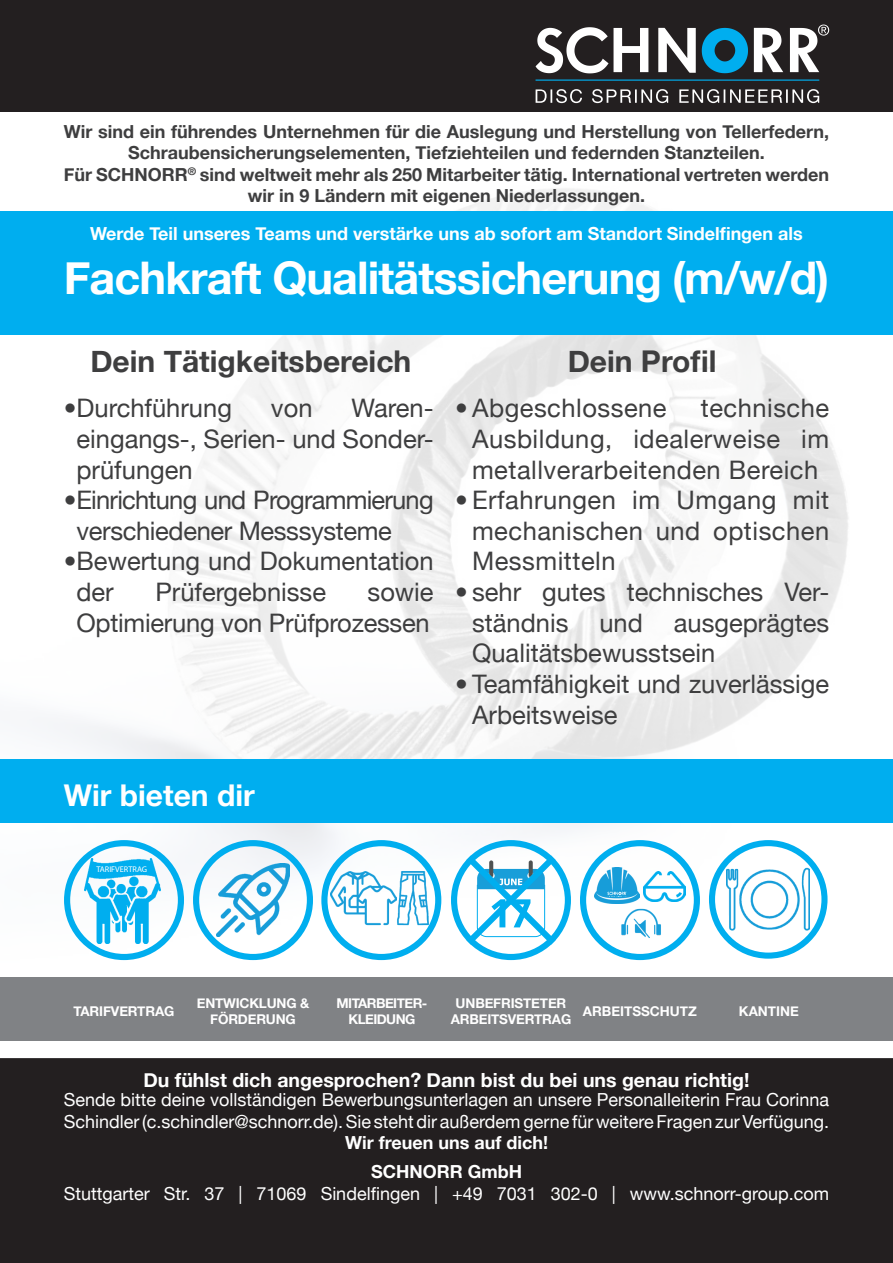
<style>
.page{position:relative;width:893px;height:1263px;background:#fff}
.page>*{position:absolute;margin:0;border:0;box-sizing:border-box;transform-origin:0 0}
.t1{font:700 45px "Helvetica Neue";letter-spacing:-.02em;color:#fff}
.t2{font:700 30px "Helvetica Neue";color:#3e3e3f}
.t3{font:700 30px "Helvetica Neue";color:#fff}
.t4{font:25.5px/30.6px "Helvetica Neue";color:#3e3e3f;text-align:justify}
.t5{font:25.5px/30.6px "Helvetica Neue";letter-spacing:-.03em;color:#3e3e3f}
.t6{font:25.5px "Helvetica Neue";letter-spacing:.02em;color:#3e3e3f}
.t7{font:700 19.5px "Helvetica Neue";color:#fff}
.t8{font:700 18px/21.6px "Helvetica Neue";color:#3e3e3f;text-align:center}
.t9{font:18px/21.6px "Helvetica Neue";color:#fff}
.t10{font:700 18px/28.8px "Helvetica Neue";color:#fff;text-align:center}
.t11{font:700 13.5px/16.2px "Helvetica Neue";letter-spacing:-.01em;color:#fff;text-align:center}
.t12{font:700 13.5px/16.2px "Helvetica Neue";letter-spacing:-.04em;color:#fff;text-align:center}
.t13{font:8.25px "Myriad Pro";color:#fff}
</style>
<div class="page">
<div style="left:0;top:1058px;width:893px;height:205px;background:#231f20"></div>
<img style="left:47px;top:188px;width:801px;height:773px">
<div style="left:0;top:759px;width:893px;height:64px;background:#00aeef"></div>
<div style="left:0;top:211px;width:893px;height:124px;background:#00aeef"></div>
<div style="left:0;top:0;width:893px;height:112px;background:#231f20"></div>
<hr style="left:536px;top:80px;width:283px;height:1px;background:#00aeef">
<svg style="left:536px;top:25px;width:293px;height:48px"></svg>
<svg style="left:536px;top:89px;width:283px;height:14px"></svg>
<div style="left:0;top:977px;width:893px;height:64px;background:#808285"></div>
<div style="left:64px;top:840px;width:120px;height:120px;border:6px solid #00aeef;border-radius:50%"></div>
<img style="left:81px;top:859px;width:84px;height:84px">
<div style="left:193px;top:840px;width:120px;height:120px;border:6px solid #00aeef;border-radius:50%"></div>
<img style="left:216px;top:863px;width:74px;height:74px">
<div style="left:709px;top:840px;width:118px;height:119px;border:6px solid #00aeef;border-radius:50%"></div>
<img style="left:727px;top:858px;width:83px;height:83px">
<div style="left:451px;top:840px;width:120px;height:120px;border:6px solid #00aeef;border-radius:50%"></div>
<svg style="left:460px;top:849px;width:102px;height:102px"></svg>
<div style="left:580px;top:840px;width:120px;height:120px;border:6px solid #00aeef;border-radius:50%"></div>
<img style="left:644px;top:871px;width:41px;height:30px">
<img style="left:594px;top:867px;width:46px;height:36px">
<img style="left:620px;top:905px;width:42px;height:42px">
<div style="left:322px;top:840px;width:119px;height:120px;border:6px solid #00aeef;border-radius:50%"></div>
<img style="left:330px;top:865px;width:49px;height:66px">
<img style="left:379px;top:865px;width:63px;height:67px">
<p class="t8" style="left:64px;top:120px;width:767px">Wir sind ein führendes Unternehmen für die Auslegung und Herstellung von Tellerfedern, Schraubensicherungselementen, Tiefziehteilen und federnden Stanzteilen.<br>Für SCHNORR<sup>®</sup> sind weltweit mehr als 250 Mitarbeiter tätig. International vertreten werden wir in 9 Ländern mit eigenen Niederlassungen.</p>
<p class="t10" style="left:90px;top:219px;width:714px">Werde Teil unseres Teams und verstärke uns ab sofort am Standort Sindelfingen als</p>
<h1 class="t1" style="left:64px;top:250px;width:767px">Fachkraft Qualitätssicherung (m/w/d)</h1>
<p class="t2" style="left:90px;top:343px;width:322px">Dein Tätigkeitsbereich</p>
<p class="t4" style="left:64px;top:393px;width:170px">• Durchführung</p>
<p class="t4" style="left:271px;top:393px;width:43px">von</p>
<p class="t4" style="left:77px;top:393px;width:359px;text-indent:275px">Waren&shy;eingangs-, Serien- und Sonder&shy;prüfungen</p>
<p class="t5" style="left:77px;top:484px;width:359px;text-indent:-13px">• Einrichtung und Programmierung verschiedener Messsysteme</p>
<p class="t4" style="left:76px;top:546px;width:359px;text-indent:-13px">• Bewertung und Dokumentation der</p>
<p class="t4" style="left:155px;top:576px;width:172px">Prüfergebnisse</p>
<p class="t4" style="left:76px;top:576px;width:359px;text-align:right">sowie<br>Optimierung von Prüfprozessen</p>
<p class="t2" style="left:568px;top:343px;width:150px">Dein Profil</p>
<p class="t6" style="left:455px;top:393px;width:213px">• Abgeschlossene</p>
<p class="t4" style="left:472px;top:393px;width:359px;text-indent:229px">technische Ausbildung, idealerweise im metallverarbeitenden Bereich</p>
<p class="t4" style="left:472px;top:484px;width:359px;text-indent:-17px">• Erfahrungen im Umgang mit mechanischen und optischen Messmitteln</p>
<p class="t4" style="left:472px;top:576px;width:359px;text-indent:-17px">• sehr gutes technisches Ver&shy;ständnis und ausgeprägtes Qualitätsbewusstsein</p>
<p class="t4" style="left:472px;top:668px;width:359px;text-indent:-17px">• Teamfähigkeit und zuverlässige<br>Arbeitsweise</p>
<p class="t3" style="left:64px;top:776px;width:193px">Wir bieten dir</p>
<p class="t13" style="left:96px;top:864px;width:52px">TARIFVERTRAG</p>
<p class="t11" style="left:197px;top:994px;width:114px">ENTWICKLUNG &amp;<br>FÖRDERUNG</p>
<p class="t11" style="left:451px;top:994px;width:122px">UNBEFRISTETER<br>ARBEITSVERTRAG</p>
<p class="t12" style="left:337px;top:994px;width:92px">MITARBEITER-<br>KLEIDUNG</p>
<p class="t11" style="left:74px;top:1002px;width:102px">TARIFVERTRAG</p>
<p class="t11" style="left:739px;top:1002px;width:61px">KANTINE</p>
<p class="t11" style="left:583px;top:1002px;width:116px">ARBEITSSCHUTZ</p>
<p class="t7" style="left:143px;top:1068px;width:607px">Du fühlst dich angesprochen? Dann bist du bei uns genau richtig!</p>
<p class="t9" style="left:64px;top:1089px;width:767px">Sende bitte deine vollständigen Bewerbungsunterlagen an unsere Personalleiterin Frau Corinna<br>Schindler(c.schindler@schnorr.de).Sie stehtdir außerdem gerne fürweitere Fragen zurVerfügung.</p>
<p class="t10" style="left:345px;top:1128px;width:205px">Wir freuen uns auf dich!<br>SCHNORR GmbH</p>
<p class="t9" style="left:64px;top:1182px;width:767px">Stuttgarter Str. 37 | 71069 Sindelfingen | +49 7031 302-0 | www.schnorr-group.com</p>
</div>
